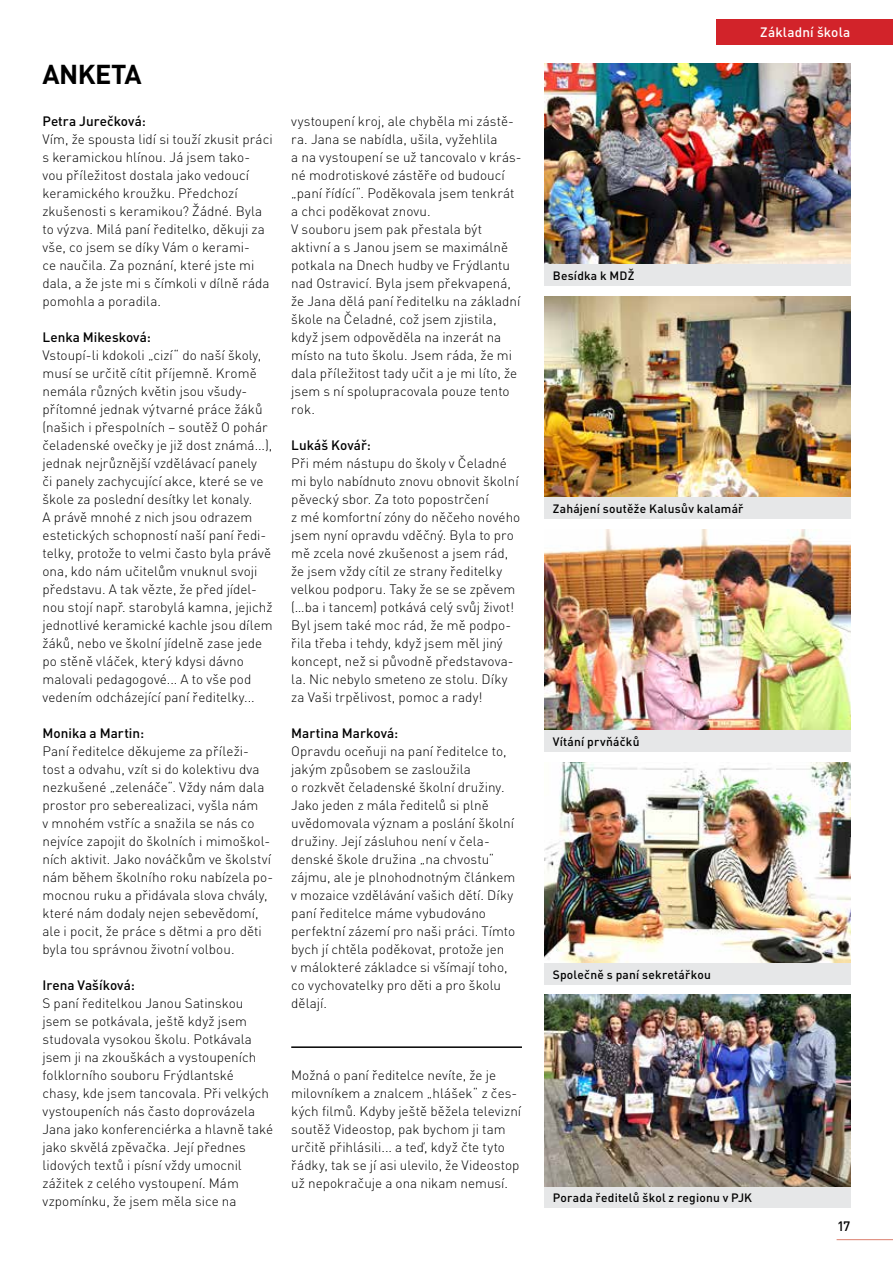
<style>
.page{position:relative;width:893px;height:1263px;background:#fff}
.page>*{position:absolute;margin:0;border:0;box-sizing:border-box;transform-origin:0 0}
.t1{font:700 27px "DIN Pro";letter-spacing:-.02em;color:#000}
.t2{font:300 13.5px/18px "DIN Pro";color:#000}
.t3{font:500 13.5px "DIN Pro";color:#000}
.t4{font:500 13.5px "DIN Pro";letter-spacing:.01em;color:#fff}
.t5{font:500 12px "DIN Pro";letter-spacing:.02em;color:#000}
</style>
<div class="page">
<hr style="left:837px;top:1239px;width:56px;height:1px;background:#dc7f6f">
<div style="left:717px;top:19px;width:176px;height:26px;background:#d2232a"></div>
<img style="left:544px;top:64px;width:306px;height:200px">
<div style="left:544px;top:264px;width:306px;height:22px;background:#e6e7e8"></div>
<img style="left:544px;top:297px;width:306px;height:200px">
<div style="left:544px;top:497px;width:306px;height:22px;background:#e6e7e8"></div>
<img style="left:544px;top:530px;width:306px;height:200px">
<div style="left:544px;top:730px;width:306px;height:22px;background:#e6e7e8"></div>
<img style="left:544px;top:763px;width:306px;height:200px">
<div style="left:544px;top:963px;width:306px;height:22px;background:#e6e7e8"></div>
<img style="left:544px;top:994px;width:306px;height:193px">
<div style="left:544px;top:1187px;width:306px;height:21px;background:#e6e7e8"></div>
<hr style="left:291px;top:1046px;width:231px;height:2px;background:#000">
<h1 class="t1" style="left:43px;top:57px;width:101px">ANKETA</h1>
<p class="t3" style="left:43px;top:112px;width:105px">Petra Jurečková:</p>
<p class="t2" style="left:43px;top:130px;width:232px">Vím, že spousta lidí si touží zkusit práci s keramickou hlínou. Já jsem tako&shy;vou příležitost dostala jako vedoucí keramického kroužku. Předchozí zkušenosti s keramikou? Žádné. Byla to výzva. Milá paní ředitelko, děkuji za vše, co jsem se díky Vám o kerami-<br>ce naučila. Za poznání, které jste mi dala, a že jste mi s čímkoli v dílně ráda pomohla a poradila.</p>
<p class="t3" style="left:43px;top:328px;width:110px">Lenka Mikesková:</p>
<p class="t2" style="left:43px;top:346px;width:232px">Vstoupí-li kdokoli „cizí“ do naší školy, musí se určitě cítit příjemně. Kromě nemála různých květin jsou všudy&shy;přítomné jednak výtvarné práce žáků (našich i přespolních – soutěž O pohár čeladenské ovečky je již dost známá...), jednak nejrůznější vzdělávací panely<br>či panely zachycující akce, které se ve škole za poslední desítky let konaly.<br>A právě mnohé z nich jsou odrazem estetických schopností naší paní ředi&shy;telky, protože to velmi často byla právě ona, kdo nám učitelům vnuknul svoji představu. A tak vězte, že před jídel&shy;nou stojí např. starobylá kamna, jejichž jednotlivé keramické kachle jsou dílem žáků, nebo ve školní jídelně zase jede po stěně vláček, který kdysi dávno malovali pedagogové... A to vše pod vedením odcházející paní ředitelky...</p>
<p class="t3" style="left:43px;top:724px;width:103px">Monika a Martin:</p>
<p class="t2" style="left:43px;top:742px;width:232px">Paní ředitelce děkujeme za příleži&shy;tost a odvahu, vzít si do kolektivu dva nezkušené „zelenáče“. Vždy nám dala prostor pro seberealizaci, vyšla nám<br>v mnohém vstříc a snažila se nás co nejvíce zapojit do školních i mimoškol&shy;ních aktivit. Jako nováčkům ve školství nám během školního roku nabízela po&shy;mocnou ruku a přidávala slova chvály, které nám dodaly nejen sebevědomí, ale i pocit, že práce s dětmi a pro děti byla tou správnou životní volbou.</p>
<p class="t3" style="left:43px;top:976px;width:94px">Irena Vašíková:</p>
<p class="t2" style="left:43px;top:994px;width:232px">S paní ředitelkou Janou Satinskou jsem se potkávala, ještě když jsem studovala vysokou školu. Potkávala jsem ji na zkouškách a vystoupeních folklorního souboru Frýdlantské chasy, kde jsem tancovala. Při velkých vystoupeních nás často doprovázela Jana jako konferenciérka a hlavně také jako skvělá zpěvačka. Její přednes lidových textů i písní vždy umocnil zážitek z celého vystoupení. Mám vzpomínku, že jsem měla sice na</p>
<p class="t2" style="left:291px;top:112px;width:232px">vystoupení kroj, ale chyběla mi zástě&shy;ra. Jana se nabídla, ušila, vyžehlila<br>a na vystoupení se už tancovalo v krás&shy;né modrotiskové zástěře od budoucí „paní řídící“. Poděkovala jsem tenkrát a chci poděkovat znovu.<br>V souboru jsem pak přestala být aktivní a s Janou jsem se maximálně potkala na Dnech hudby ve Frýdlantu nad Ostravicí. Byla jsem překvapená, že Jana dělá paní ředitelku na základní škole na Čeladné, což jsem zjistila, když jsem odpověděla na inzerát na místo na tuto školu. Jsem ráda, že mi dala příležitost tady učit a je mi líto, že jsem s ní spolupracovala pouze tento rok.</p>
<p class="t3" style="left:291px;top:436px;width:81px">Lukáš Kovář:</p>
<p class="t2" style="left:291px;top:454px;width:231px">Při mém nástupu do školy v Čeladné mi bylo nabídnuto znovu obnovit školní pěvecký sbor. Za toto popostrčení<br>z mé komfortní zóny do něčeho nového jsem nyní opravdu vděčný. Byla to pro mě zcela nové zkušenost a jsem rád, že jsem vždy cítil ze strany ředitelky velkou podporu. Taky že se se zpěvem (…ba i tancem) potkává celý svůj život!<br>Byl jsem také moc rád, že mě podpo&shy;řila třeba i tehdy, když jsem měl jiný koncept, než si původně představova&shy;la. Nic nebylo smeteno ze stolu. Díky za Vaši trpělivost, pomoc a rady!</p>
<p class="t3" style="left:291px;top:724px;width:109px">Martina Marková:</p>
<p class="t2" style="left:291px;top:742px;width:226px">Opravdu oceňuji na paní ředitelce to, jakým způsobem se zasloužila<br>o rozkvět čeladenské školní družiny.<br>Jako jeden z mála ředitelů si plně uvědomovala význam a poslání školní družiny. Její zásluhou není v čela&shy;denské škole družina „na chvostu“ zájmu, ale je plnohodnotným článkem v mozaice vzdělávání vašich dětí. Díky paní ředitelce máme vybudováno perfektní zázemí pro naši práci. Tímto bych jí chtěla poděkovat, protože jen<br>v málokteré základce si všímají toho, co vychovatelky pro děti a pro školu dělají.</p>
<p class="t2" style="left:291px;top:1066px;width:231px">Možná o paní ředitelce nevíte, že je milovníkem a znalcem „hlášek“ z čes&shy;kých filmů. Kdyby ještě běžela televizní soutěž Videostop, pak bychom ji tam určitě přihlásili... a teď, když čte tyto řádky, tak se jí asi ulevilo, že Videostop už nepokračuje a ona nikam nemusí.</p>
<p class="t4" style="left:760px;top:23px;width:92px">Základní škola</p>
<p class="t5" style="left:553px;top:268px;width:82px">Besídka k MDŽ</p>
<p class="t5" style="left:553px;top:501px;width:192px">Zahájení soutěže Kalusův kalamář</p>
<p class="t5" style="left:553px;top:734px;width:88px">Vítání prvňáčků</p>
<p class="t5" style="left:553px;top:967px;width:160px">Společně s paní sekretářkou</p>
<p class="t5" style="left:553px;top:1190px;width:201px">Porada ředitelů škol z regionu v PJK</p>
<p class="t3" style="left:837px;top:1217px;width:15px">17</p>
</div>
